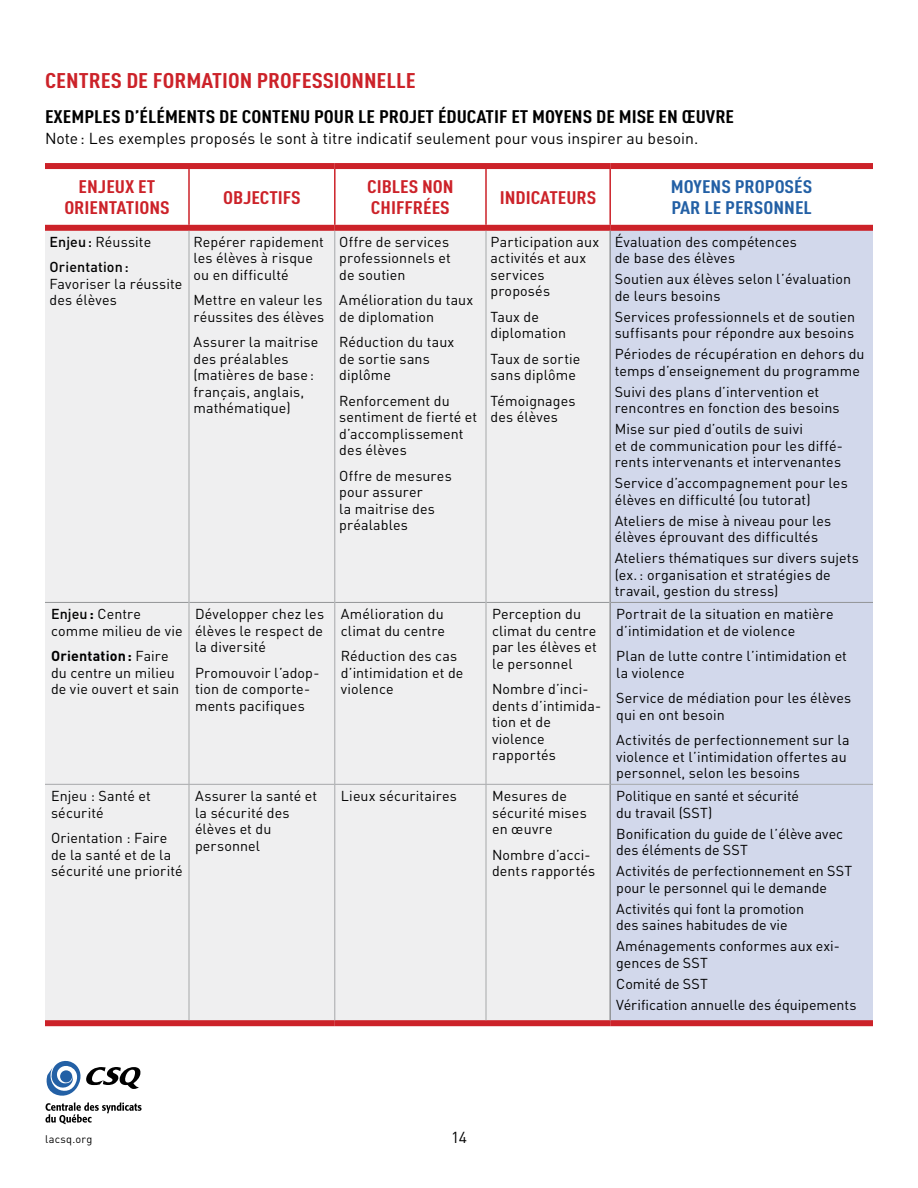
<style>
.page{position:relative;width:918px;height:1188px;background:#fff}
.page>*{position:absolute;margin:0;border:0;box-sizing:border-box;transform-origin:0 0}
.t1{font:700 condensed 21px "DIN Offc";color:#cc2229;scale:1.2 1}
.t2{font:700 condensed 18px "DIN Offc";color:#000;scale:1.2 1}
.t3{font:700 condensed 18px/21px "DIN Offc";color:#cc2229;text-align:center;scale:1.2 1}
.t4{font:700 condensed 18px/21px "DIN Offc";color:#2360a5;scale:1.2 1}
.t5{font:15.75px "DIN Offc";letter-spacing:.005em;color:#000}
.t6{font:14.25px/16.5px "DIN Offc";letter-spacing:.01em;color:#000}
.t7{font:500 14.25px/25.5px "DIN Offc";letter-spacing:.01em;color:#000}
.t8{font:10.95px "DIN Offc";letter-spacing:.03em;color:#000}
.s1{font-weight:400}
.s2{font-weight:500}
.s3{font-weight:700}
</style>
<div class="page">
<svg style="left:45px;top:1060px;width:97px;height:64px"></svg>
<svg style="left:45px;top:224px;width:828px;height:1px"></svg>
<div style="left:45px;top:231px;width:564px;height:789px;background:#efeff0"></div>
<div style="left:611px;top:231px;width:262px;height:789px;background:#d2d8eb"></div>
<hr style="left:188px;top:169px;width:2px;height:56px;background:#cc2229">
<hr style="left:334px;top:169px;width:2px;height:56px;background:#cc2229">
<hr style="left:485px;top:169px;width:2px;height:56px;background:#cc2229">
<hr style="left:609px;top:169px;width:2px;height:56px;background:#cc2229">
<div style="left:45px;top:1020px;width:144px;height:6px;background:#cc2229"></div>
<div style="left:189px;top:1020px;width:146px;height:6px;background:#cc2229"></div>
<div style="left:335px;top:1020px;width:151px;height:6px;background:#cc2229"></div>
<div style="left:486px;top:1020px;width:124px;height:6px;background:#cc2229"></div>
<div style="left:610px;top:1020px;width:263px;height:6px;background:#cc2229"></div>
<hr style="left:45px;top:602px;width:144px;height:1px;background:#929496">
<hr style="left:189px;top:602px;width:145px;height:1px;background:#929496">
<hr style="left:335px;top:602px;width:151px;height:1px;background:#929496">
<hr style="left:486px;top:602px;width:123px;height:1px;background:#929496">
<hr style="left:611px;top:602px;width:262px;height:1px;background:#929496">
<hr style="left:45px;top:784px;width:144px;height:1px;background:#a6a8aa">
<hr style="left:189px;top:784px;width:146px;height:1px;background:#a6a8aa">
<hr style="left:335px;top:784px;width:151px;height:1px;background:#a6a8aa">
<hr style="left:486px;top:784px;width:123px;height:1px;background:#a6a8aa">
<hr style="left:611px;top:784px;width:262px;height:1px;background:#a6a8aa">
<div style="left:45px;top:225px;width:144px;height:6px;background:#cc2229"></div>
<div style="left:189px;top:225px;width:146px;height:6px;background:#cc2229"></div>
<div style="left:335px;top:225px;width:151px;height:6px;background:#cc2229"></div>
<div style="left:486px;top:225px;width:124px;height:6px;background:#cc2229"></div>
<div style="left:610px;top:225px;width:263px;height:6px;background:#cc2229"></div>
<hr style="left:609px;top:231px;width:2px;height:371px;background:#929496">
<hr style="left:609px;top:602px;width:2px;height:182px;background:#929496">
<hr style="left:609px;top:784px;width:2px;height:236px;background:#929496">
<hr style="left:189px;top:231px;width:1px;height:371px;background:#a6a8aa">
<hr style="left:334px;top:231px;width:1px;height:371px;background:#a6a8aa">
<hr style="left:486px;top:231px;width:1px;height:371px;background:#a6a8aa">
<hr style="left:189px;top:602px;width:1px;height:182px;background:#a6a8aa">
<hr style="left:189px;top:785px;width:1px;height:235px;background:#a6a8aa">
<hr style="left:334px;top:602px;width:1px;height:182px;background:#a6a8aa">
<hr style="left:334px;top:785px;width:1px;height:235px;background:#a6a8aa">
<hr style="left:486px;top:602px;width:1px;height:182px;background:#a6a8aa">
<hr style="left:486px;top:785px;width:1px;height:235px;background:#a6a8aa">
<div style="left:45px;top:163px;width:144px;height:6px;background:#cc2229"></div>
<div style="left:189px;top:163px;width:146px;height:6px;background:#cc2229"></div>
<div style="left:335px;top:163px;width:151px;height:6px;background:#cc2229"></div>
<div style="left:486px;top:163px;width:124px;height:6px;background:#cc2229"></div>
<div style="left:610px;top:163px;width:263px;height:6px;background:#cc2229"></div>
<h1 class="t1" style="left:45px;top:68px;width:311px">CENTRES DE FORMATION PROFESSIONNELLE</h1>
<p class="t2" style="left:45px;top:105px;width:576px">EXEMPLES D’ÉLÉMENTS DE CONTENU POUR LE PROJET ÉDUCATIF ET MOYENS DE MISE EN ŒUVRE</p>
<p class="t5" style="left:45px;top:128px;width:655px">Note: Les exemples proposés le sont à titre indicatif seulement pour vous inspirer au besoin.</p>
<p class="t3" style="left:64px;top:176px;width:89px">ENJEUX ET<br>ORIENTATIONS</p>
<p class="t3" style="left:223px;top:186px;width:66px">OBJECTIFS</p>
<p class="t3" style="left:367px;top:176px;width:74px;text-align:left">CIBLES NON<br>CHIFFRÉES</p>
<p class="t3" style="left:500px;top:186px;width:82px">INDICATEURS</p>
<p class="t4" style="left:671px;top:176px;width:119px">MOYENS PROPOSÉS<br>PAR LE PERSONNEL</p>
<p class="t7" style="left:50px;top:229px;width:103px">Enjeu: <span class="s1">Réussite<br></span>Orientation:</p>
<p class="t6" style="left:50px;top:275px;width:134px">Favoriser la réussite des élèves</p>
<p class="t6" style="left:193px;top:233px;width:132px">Repérer rapidement les élèves à risque ou en difficulté</p>
<p class="t6" style="left:193px;top:292px;width:132px">Mettre en valeur les réussites des élèves</p>
<p class="t6" style="left:193px;top:334px;width:126px">Assurer la maitrise des préalables (matières de base: français, anglais, mathématique)</p>
<p class="t6" style="left:339px;top:233px;width:113px">Offre de services professionnels et de soutien</p>
<p class="t6" style="left:339px;top:292px;width:136px">Amélioration du taux de diplomation</p>
<p class="t6" style="left:339px;top:334px;width:117px">Réduction du taux de sortie sans diplôme</p>
<p class="t6" style="left:339px;top:392px;width:139px">Renforcement du sentiment de fierté et d’accomplissement des élèves</p>
<p class="t6" style="left:339px;top:467px;width:114px">Offre de mesures pour assurer<br>la maitrise des préalables</p>
<p class="t6" style="left:491px;top:233px;width:110px">Participation aux activités et aux services proposés</p>
<p class="t6" style="left:491px;top:308px;width:77px">Taux de diplomation</p>
<p class="t6" style="left:491px;top:350px;width:91px">Taux de sortie sans diplôme</p>
<p class="t6" style="left:491px;top:392px;width:87px">Témoignages des élèves</p>
<p class="t6" style="left:615px;top:233px;width:184px">Évaluation des compétences de base des élèves</p>
<p class="t6" style="left:615px;top:271px;width:238px">Soutien aux élèves selon l’évaluation de leurs besoins</p>
<p class="t6" style="left:615px;top:308px;width:242px">Services professionnels et de soutien suffisants pour répondre aux besoins</p>
<p class="t6" style="left:615px;top:346px;width:251px">Périodes de récupération en dehors du temps d’enseignement du programme</p>
<p class="t6" style="left:615px;top:383px;width:226px">Suivi des plans d’intervention et rencontres en fonction des besoins</p>
<p class="t6" style="left:615px;top:421px;width:230px">Mise sur pied d’outils de suivi<br>et de communication pour les diffé&shy;rents intervenants et intervenantes</p>
<p class="t6" style="left:615px;top:475px;width:235px">Service d’accompagnement pour les élèves en difficulté (ou tutorat)</p>
<p class="t6" style="left:615px;top:512px;width:218px">Ateliers de mise à niveau pour les élèves éprouvant des difficultés</p>
<p class="t6" style="left:615px;top:550px;width:246px">Ateliers thématiques sur divers sujets (ex.: organisation et stratégies de travail, gestion du stress)</p>
<p class="t6" style="left:51px;top:606px;width:133px"><span class="s2">Enjeu</span><span class="s3">:</span> Centre comme milieu de vie</p>
<p class="t6" style="left:51px;top:648px;width:130px"><span class="s3">Orientation:</span> Faire du centre un milieu de vie ouvert et sain</p>
<p class="t6" style="left:195px;top:606px;width:131px;text-align:justify">Développer chez les élèves le respect de la diversité</p>
<p class="t6" style="left:195px;top:664px;width:126px">Promouvoir l’adop&shy;tion de comporte&shy;ments pacifiques</p>
<p class="t6" style="left:341px;top:606px;width:106px">Amélioration du climat du centre</p>
<p class="t6" style="left:341px;top:648px;width:124px">Réduction des cas d’intimidation et de violence</p>
<p class="t6" style="left:492px;top:606px;width:106px">Perception du climat du centre par les élèves et le personnel</p>
<p class="t6" style="left:492px;top:681px;width:111px">Nombre d’inci&shy;dents d’intimida&shy;tion et de violence rapportés</p>
<p class="t6" style="left:616px;top:606px;width:219px">Portrait de la situation en matière d’intimidation et de violence</p>
<p class="t6" style="left:616px;top:648px;width:232px">Plan de lutte contre l’intimidation et la violence</p>
<p class="t6" style="left:616px;top:690px;width:237px">Service de médiation pour les élèves qui en ont besoin</p>
<p class="t6" style="left:616px;top:732px;width:235px">Activités de perfectionnement sur la violence et l’intimidation offertes au personnel, selon les besoins</p>
<p class="t6" style="left:51px;top:788px;width:101px">Enjeu : Santé et sécurité</p>
<p class="t6" style="left:51px;top:830px;width:133px">Orientation : Faire de la santé et de la sécurité une priorité</p>
<p class="t6" style="left:195px;top:788px;width:124px">Assurer la santé et la sécurité des élèves et du personnel</p>
<p class="t6" style="left:341px;top:788px;width:118px">Lieux sécuritaires</p>
<p class="t6" style="left:492px;top:788px;width:96px">Mesures de sécurité mises en œuvre</p>
<p class="t6" style="left:492px;top:846px;width:105px">Nombre d’acci&shy;dents rapportés</p>
<p class="t6" style="left:616px;top:788px;width:184px">Politique en santé et sécurité du travail (SST)</p>
<p class="t6" style="left:616px;top:825px;width:229px">Bonification du guide de l’élève avec des éléments de SST</p>
<p class="t6" style="left:616px;top:863px;width:238px">Activités de perfectionnement en SST pour le personnel qui le demande</p>
<p class="t6" style="left:616px;top:900px;width:189px">Activités qui font la promotion des saines habitudes de vie</p>
<p class="t6" style="left:616px;top:938px;width:225px">Aménagements conformes aux exi&shy;gences de SST</p>
<p class="t6" style="left:616px;top:973px;width:242px;line-height:21px">Comité de SST<br>Vérification annuelle des équipements</p>
<p class="t8" style="left:45px;top:1132px;width:49px">lacsq.org</p>
<p class="t5" style="left:451px;top:1127px;width:17px">14</p>
</div>
